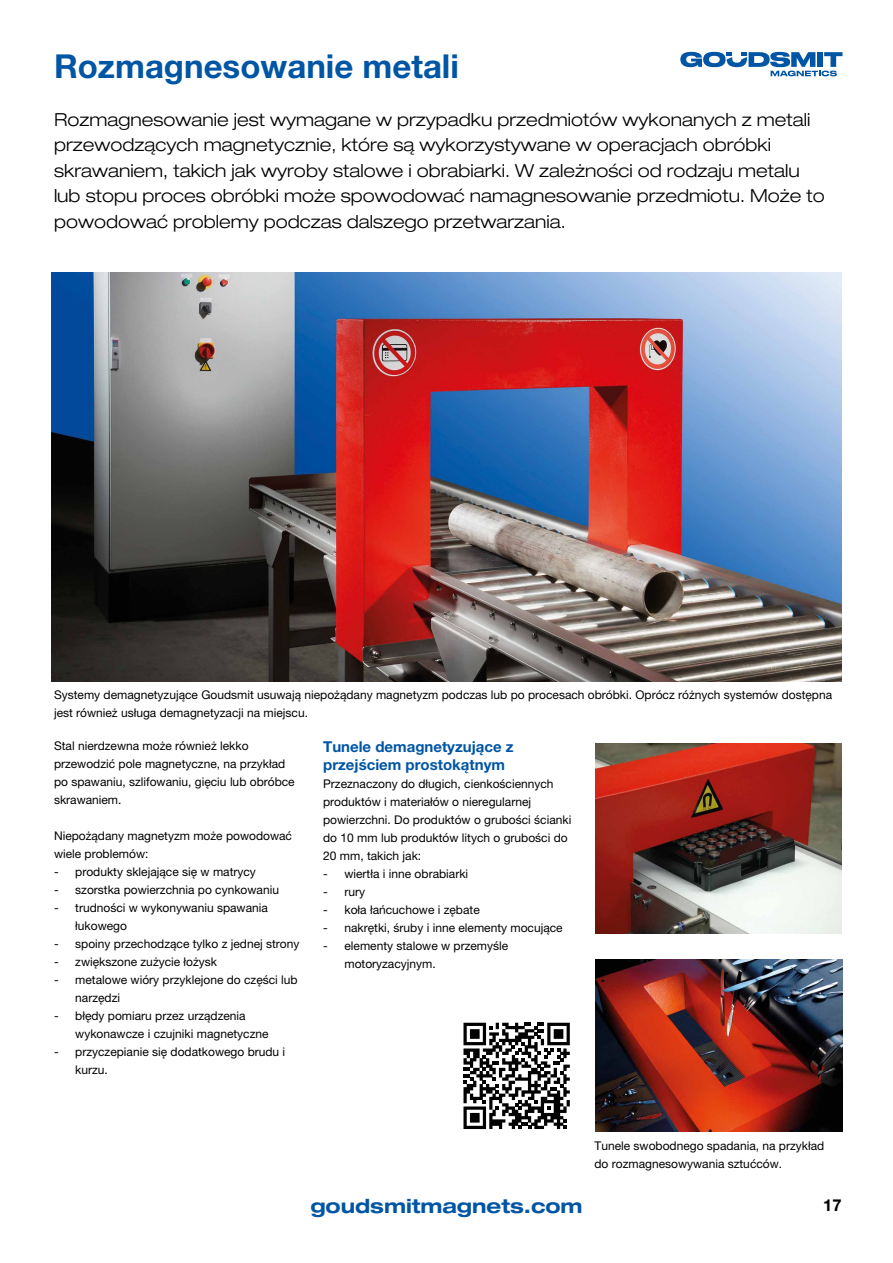
<style>
.page{position:relative;width:893px;height:1263px;background:#fff}
.page>*{position:absolute;margin:0;border:0;box-sizing:border-box;transform-origin:0 0}
.t1{font:700 33px "Helvetica Neue LT Pro";color:#0056a4}
.t2{font:700 expanded 19.5px "Helvetica Neue LT Pro";color:#0056a4}
.t3{font:300 expanded 18px/25.5px "Helvetica Neue LT Pro";color:#000}
.t4{font:700 16.5px "Helvetica Neue LT Pro";color:#000}
.t5{font:700 15px/18px "Helvetica Neue LT Pro";color:#0056a4}
.t6{font:12px/18px "Helvetica Neue LT Pro";color:#000}
</style>
<div class="page">
<img style="left:51px;top:272px;width:791px;height:409px">
<img style="left:595px;top:743px;width:247px;height:190px">
<img style="left:595px;top:959px;width:247px;height:172px">
<svg style="left:463px;top:1023px;width:107px;height:106px"></svg>
<svg style="left:680px;top:52px;width:162px;height:24px"></svg>
<h1 class="t1" style="left:54px;top:45px;width:406px">Rozmagnesowanie metali</h1>
<p class="t3" style="left:54px;top:107px;width:772px">Rozmagnesowanie jest wymagane w przypadku przedmiotów wykonanych z metali przewodzących magnetycznie, które są wykorzystywane w operacjach obróbki skrawaniem, takich jak wyroby stalowe i obrabiarki. W zależności od rodzaju metalu lub stopu proces obróbki może spowodować namagnesowanie przedmiotu. Może to powodować problemy podczas dalszego przetwarzania.</p>
<p class="t6" style="left:54px;top:685px;width:780px">Systemy demagnetyzujące Goudsmit usuwają niepożądany magnetyzm podczas lub po procesach obróbki. Oprócz różnych systemów dostępna jest również usługa demagnetyzacji na miejscu.</p>
<p class="t6" style="left:54px;top:736px;width:242px">Stal nierdzewna może również lekko przewodzić pole magnetyczne, na przykład po spawaniu, szlifowaniu, gięciu lub obróbce skrawaniem.</p>
<p class="t6" style="left:54px;top:826px;width:239px">Niepożądany magnetyzm może powodować wiele problemów:</p>
<p class="t6" style="left:54px;top:862px;width:203px">- produkty sklejające się w matrycy</p>
<p class="t6" style="left:54px;top:880px;width:227px">- szorstka powierzchnia po cynkowaniu</p>
<p class="t6" style="left:75px;top:898px;width:194px;text-indent:-21px">- trudności w wykonywaniu spawania łukowego</p>
<p class="t6" style="left:54px;top:934px;width:247px">- spoiny przechodzące tylko z jednej strony</p>
<p class="t6" style="left:54px;top:952px;width:165px">- zwiększone zużycie łożysk</p>
<p class="t6" style="left:75px;top:970px;width:224px;text-indent:-21px">- metalowe wióry przyklejone do części lub narzędzi</p>
<p class="t6" style="left:75px;top:1006px;width:195px;text-indent:-21px">- błędy pomiaru przez urządzenia wykonawcze i czujniki magnetyczne</p>
<p class="t6" style="left:75px;top:1042px;width:211px;text-indent:-21px">- przyczepianie się dodatkowego brudu i kurzu.</p>
<p class="t5" style="left:323px;top:737px;width:192px">Tunele demagnetyzujące z przejściem prostokątnym</p>
<p class="t6" style="left:323px;top:774px;width:250px">Przeznaczony do długich, cienkościennych produktów i materiałów o nieregularnej powierzchni. Do produktów o grubości ścianki do 10 mm lub produktów litych o grubości do 20 mm, takich jak:</p>
<p class="t6" style="left:323px;top:864px;width:147px">- wiertła i inne obrabiarki</p>
<p class="t6" style="left:323px;top:882px;width:43px">- rury</p>
<p class="t6" style="left:323px;top:900px;width:158px">- koła łańcuchowe i zębate</p>
<p class="t6" style="left:323px;top:918px;width:241px">- nakrętki, śruby i inne elementy mocujące</p>
<p class="t6" style="left:344px;top:936px;width:165px;text-indent:-21px">- elementy stalowe w przemyśle motoryzacyjnym.</p>
<p class="t6" style="left:594px;top:1136px;width:231px">Tunele swobodnego spadania, na przykład do rozmagnesowywania sztućców.</p>
<h2 class="t2" style="left:310px;top:1194px;width:274px">goudsmitmagnets.com</h2>
<h3 class="t4" style="left:823px;top:1195px;width:20px">17</h3>
</div>
